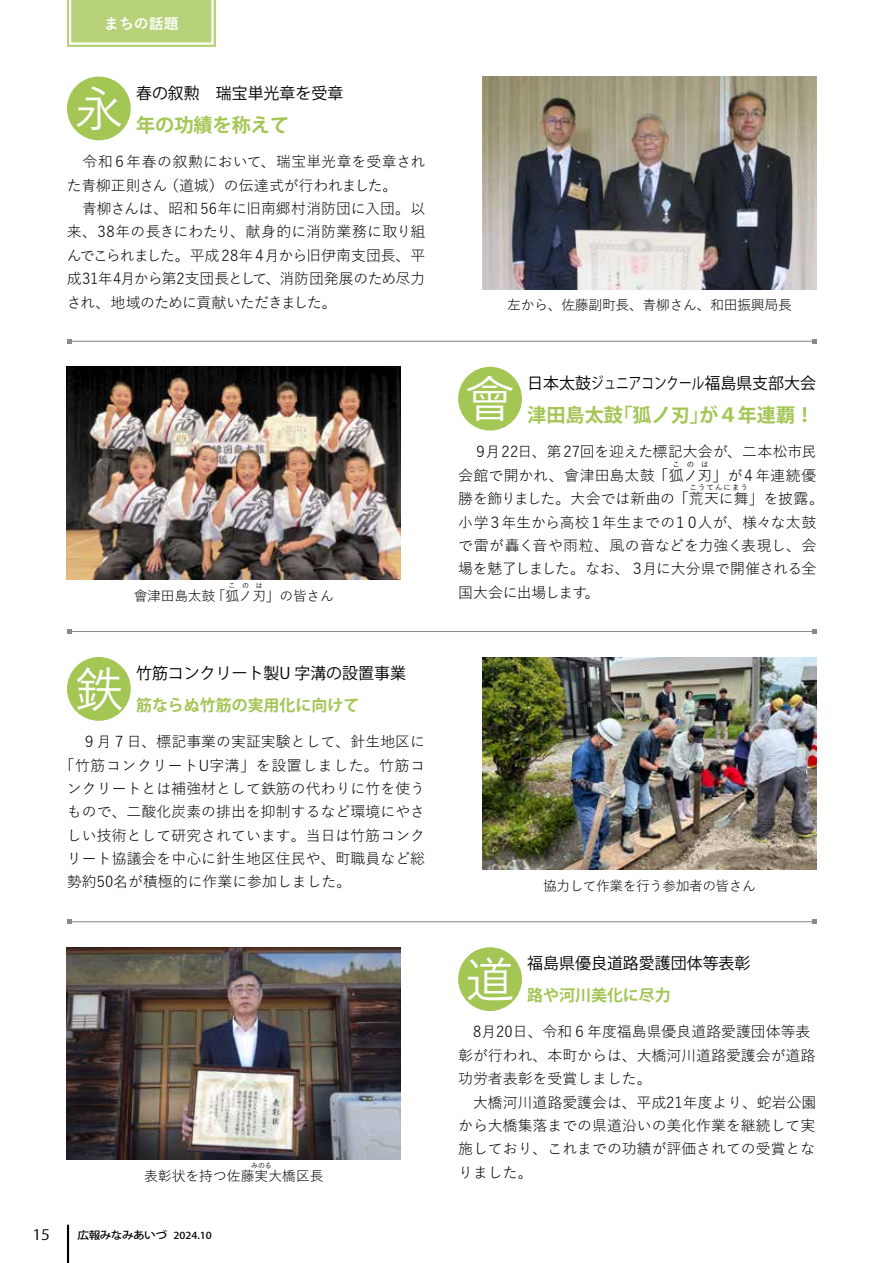
<style>
.page{position:relative;width:893px;height:1263px;background:#fff}
.page>*{position:absolute;margin:0;border:0;box-sizing:border-box;transform-origin:0 0}
.t1{font:500 48.9px "Yu Gothic";color:#fff}
.t2{font:700 19.2px "Koz Go Pro";color:#a4c655}
.t3{font:15.9px "Koz Go Pro";color:#000}
.t4{font:700 15.9px "Koz Go Pro";color:#a4c655}
.t5{font:14.85px/23.4px "Yu Gothic";color:#000}
.t6{font:14.85px/23.4px "Yu Gothic";letter-spacing:-.045em;color:#000}
.t7{font:14.85px "Yu Gothic";letter-spacing:-.05em;color:#000}
.t8{font:14.85px "Yu Gothic";letter-spacing:.04em;color:#000}
.t9{font:14.85px "Yu Gothic";letter-spacing:-.03em;color:#000}
.t10{font:14.85px "Yu Gothic";letter-spacing:-.035em;color:#000}
.t11{font:14.85px "Yu Gothic";letter-spacing:-.02em;color:#000}
.t12{font:700 14.85px "Yu Gothic";color:#fff}
.t13{font:14.4px "Koz Go Pro";color:#000;scale:1.11 1}
.t14{font:13.8px "Yu Gothic";letter-spacing:-.02em;color:#000}
.t15{font:13.8px "Yu Gothic";letter-spacing:-.04em;color:#000}
.t16{font:13.8px "Yu Gothic";color:#000}
.t17{font:500 10.5px "Koz Go Pro";letter-spacing:-.05em;color:#000;scale:1.11 1}
.t18{font:500 9.6px "Koz Go Pro";color:#000;scale:1.11 1}
.t19{font:7.5px "Yu Gothic";letter-spacing:.145em;color:#000}
.t20{font:6.9px "Yu Gothic";letter-spacing:.48em;color:#000}
</style>
<div class="page">
<hr style="left:67px;top:1225px;width:2px;height:38px;background:#000">
<svg style="left:67px;top:0;width:149px;height:47px;background:#bcd582"></svg>
<hr style="left:69px;top:341px;width:745px;height:1px;background:#898989">
<svg style="left:812px;top:339px;width:4px;height:4px"></svg>
<svg style="left:67px;top:339px;width:4px;height:4px"></svg>
<hr style="left:69px;top:631px;width:745px;height:1px;background:#898989">
<svg style="left:812px;top:629px;width:4px;height:5px"></svg>
<svg style="left:67px;top:629px;width:4px;height:5px"></svg>
<hr style="left:69px;top:921px;width:745px;height:1px;background:#898989">
<svg style="left:812px;top:919px;width:4px;height:5px"></svg>
<svg style="left:67px;top:919px;width:4px;height:5px"></svg>
<img style="left:67px;top:367px;width:334px;height:212px">
<div style="left:458px;top:367px;width:64px;height:64px;background:#a4c655;border-radius:50%"></div>
<img style="left:483px;top:77px;width:333px;height:212px">
<div style="left:67px;top:77px;width:64px;height:63px;background:#a4c655;border-radius:50%"></div>
<div style="left:67px;top:657px;width:64px;height:64px;background:#a4c655;border-radius:50%"></div>
<img style="left:483px;top:657px;width:333px;height:213px">
<div style="left:458px;top:947px;width:64px;height:64px;background:#a4c655;border-radius:50%"></div>
<img style="left:67px;top:947px;width:334px;height:213px">
<p class="t12" style="left:104px;top:15px;width:76px">まちの話題</p>
<h1 class="t1" style="left:74px;top:64px;width:50px">永</h1>
<p class="t3" style="left:136px;top:82px;width:209px">春の叙勲　瑞宝単光章を受章</p>
<p class="t2" style="left:136px;top:112px;width:155px">年の功績を称えて</p>
<p class="t5" style="left:164px;top:148px;width:263px;text-indent:-97px">　令和６年春の叙勲において、瑞宝単光章を受章され（道城）の伝達式が行われました。</p>
<p class="t11" style="left:67px;top:171px;width:102px">た青柳正則さん</p>
<p class="t5" style="left:67px;top:195px;width:360px">　青柳さんは、昭和56年に旧南郷村消防団に入団。以</p>
<p class="t5" style="left:67px;top:218px;width:360px">来、38年の長きにわたり、献身的に消防業務に取り組</p>
<p class="t5" style="left:265px;top:242px;width:162px">月から旧伊南支団長、平</p>
<p class="t6" style="left:67px;top:242px;width:360px">んでこられました。平成 28年４<br>成31年4月から第2支団長として、消防団発展のため尽力され、地域のために貢献いただきました。</p>
<p class="t20" style="left:229px;top:579px;width:35px">このは</p>
<p class="t14" style="left:212px;top:583px;width:124px">「狐ノ刃」の皆さん</p>
<p class="t14" style="left:134px;top:583px;width:83px">會津田島太鼓</p>
<h1 class="t1" style="left:74px;top:644px;width:50px">鉄</h1>
<p class="t3" style="left:136px;top:663px;width:271px">竹筋コンクリート製U 字溝の設置事業</p>
<p class="t4" style="left:136px;top:695px;width:225px">筋ならぬ竹筋の実用化に向けて</p>
<p class="t5" style="left:67px;top:728px;width:360px">　９月７日、標記事業の実証実験として、針生地区に</p>
<p class="t8" style="left:60px;top:751px;width:367px">「竹筋コンクリートU字溝」を設置しました。竹筋コ</p>
<p class="t5" style="left:67px;top:775px;width:360px">ンクリートとは補強材として鉄筋の代わりに竹を使う</p>
<p class="t5" style="left:67px;top:798px;width:360px">もので、二酸化炭素の排出を抑制するなど環境にやさ</p>
<p class="t5" style="left:67px;top:822px;width:360px">しい技術として研究されています。当日は竹筋コンク</p>
<p class="t5" style="left:67px;top:845px;width:360px">リート協議会を中心に針生地区住民や、町職員など総</p>
<p class="t5" style="left:67px;top:868px;width:286px">勢約50名が積極的に作業に参加しました。</p>
<p class="t13" style="left:32px;top:1226px;width:17px">15</p>
<p class="t20" style="left:251px;top:1159px;width:22px">みのる</p>
<p class="t16" style="left:144px;top:1163px;width:181px">表彰状を持つ佐藤実大橋区長</p>
<p class="t17" style="left:78px;top:1228px;width:82px">広報みなみあいづ</p>
<p class="t18" style="left:173px;top:1229px;width:36px">2024.10</p>
<p class="t14" style="left:507px;top:293px;width:286px">左から、佐藤副町長、青柳さん、和田振興局長</p>
<h1 class="t1" style="left:466px;top:354px;width:50px">會</h1>
<p class="t3" style="left:527px;top:373px;width:290px">日本太鼓ジュニアコンクール福島県支部大会</p>
<p class="t2" style="left:613px;top:402px;width:202px">「狐ノ刃が」４年連覇!</p>
<p class="t2" style="left:527px;top:402px;width:97px">津田島太鼓</p>
<p class="t5" style="left:486px;top:438px;width:332px">月22日、第27回を迎えた標記大会が、二本松市民</p>
<p class="t5" style="left:458px;top:438px;width:360px">　９<br>会館で開かれ、會津田島太鼓「狐ノ刃」が４年連続優</p>
<p class="t19" style="left:672px;top:457px;width:38px">このは</p>
<p class="t5" style="left:458px;top:485px;width:367px">勝を飾りました。大会では新曲の「荒天に舞」を披露。</p>
<p class="t19" style="left:689px;top:481px;width:60px">こうてんにまう</p>
<p class="t5" style="left:673px;top:509px;width:145px">１０人が、様々な太鼓</p>
<p class="t9" style="left:458px;top:508px;width:219px">小学３年生から高校１年生までの</p>
<p class="t5" style="left:458px;top:532px;width:360px">で雷が轟く音や雨粒、風の音などを力強く表現し、会</p>
<p class="t7" style="left:458px;top:555px;width:360px">場を魅了しました。なお、３月に大分県で開催される全</p>
<p class="t5" style="left:585px;top:579px;width:16px">。</p>
<p class="t10" style="left:458px;top:579px;width:131px">国大会に出場します</p>
<p class="t15" style="left:543px;top:873px;width:214px">協力して作業を行う参加者の皆さん</p>
<h1 class="t1" style="left:466px;top:934px;width:50px">道</h1>
<p class="t3" style="left:527px;top:953px;width:225px">福島県優良道路愛護団体等表彰</p>
<p class="t4" style="left:527px;top:985px;width:145px">路や河川美化に尽力</p>
<p class="t5" style="left:458px;top:1018px;width:360px">　月8 20日、令和６年度福島県優良道路愛護団体等表彰が行われ、本町からは、大橋河川道路愛護会が道路功労者表彰を受賞しました。<br>　大橋河川道路愛護会は、平成21年度より、蛇岩公園から大橋集落までの県道沿いの美化作業を継続して実施しており、これまでの功績が評価されての受賞となりました。</p>
</div>
